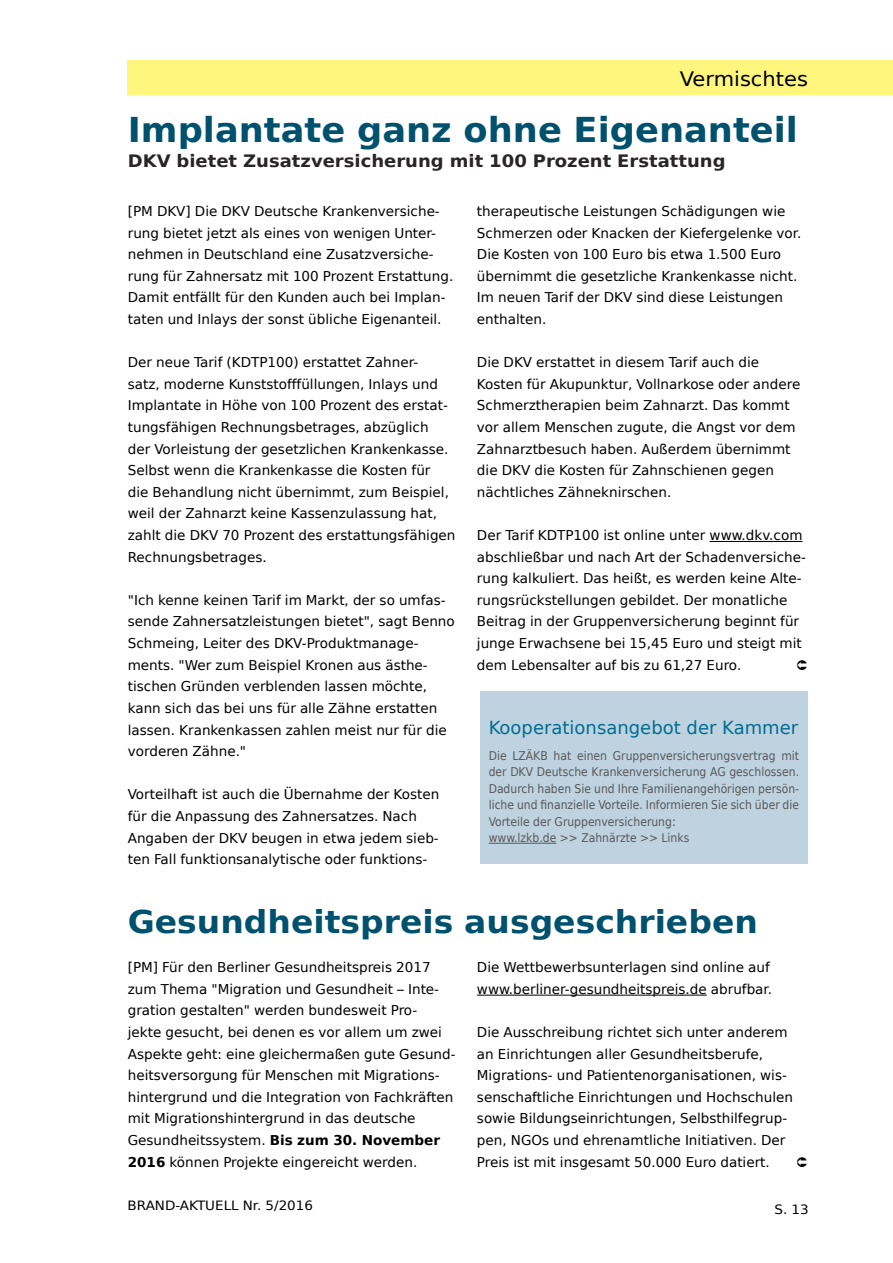
<style>
.page{position:relative;width:893px;height:1263px;background:#fff}
.page>*{position:absolute;margin:0;border:0;box-sizing:border-box;transform-origin:0 0}
.t1{font:700 34.2px "Bitstream Vera Sans";color:#00516e}
.t2{font:700 31.35px "Bitstream Vera Sans";color:#00516e;scale:1.05 1}
.t3{font:19.95px "Bitstream Vera Sans";color:#000;scale:1.05 1}
.t4{font:18px "Bitstream Vera Sans";color:#006e93}
.t5{font:700 17.1px "Bitstream Vera Sans";color:#292526;scale:1.05 1}
.t6{font:13.5px/21.6px "Bitstream Vera Sans";color:#000}
.t7{font:12.9px "Bitstream Vera Sans";color:#000;scale:1.05 1}
.t8{font:12px/16.5px "Bitstream Vera Sans";color:#58595b;scale:.9 1}
.s1{font-size:12.75px}
.s2{font-weight:700}
</style>
<div class="page">
<div style="left:128px;top:60px;width:765px;height:34px;background:#fff67e"></div>
<hr style="left:710px;top:541px;width:92px;height:1px;background:#000">
<div style="left:480px;top:691px;width:328px;height:173px;background:#bed2df"></div>
<hr style="left:489px;top:843px;width:67px;height:1px;background:#58595b">
<hr style="left:477px;top:995px;width:230px;height:1px;background:#000">
<h3 class="t3" style="left:680px;top:68px;width:124px">Vermischtes</h3>
<h1 class="t1" style="left:128px;top:110px;width:672px">Implantate ganz ohne Eigenanteil</h1>
<p class="t5" style="left:128px;top:152px;width:571px">DKV bietet Zusatzversicherung mit 100 Prozent Erstattung</p>
<p class="t6" style="left:128px;top:201px;width:327px">[PM DKV] Die DKV Deutsche Krankenversiche&shy;rung bietet jetzt als eines von wenigen Unter&shy;nehmen in Deutschland eine Zusatzversiche&shy;rung für Zahnersatz mit 100 Prozent Erstattung.<br>Damit entfällt für den Kunden auch bei Implan&shy;taten und Inlays der sonst übliche Eigenanteil.</p>
<p class="t6" style="left:128px;top:352px;width:329px">Der neue Tarif (KDTP100) erstattet Zahner-<br>satz, moderne Kunststofffüllungen, Inlays und Implantate in Höhe von 100 Prozent des erstat&shy;tungsfähigen Rechnungsbetrages, abzüglich<br>der Vorleistung der gesetzlichen Krankenkasse.<br>Selbst wenn die Krankenkasse die Kosten für<br>die Behandlung nicht übernimmt, zum Beispiel, weil der Zahnarzt keine Kassenzulassung hat, zahlt die DKV 70 Prozent des erstattungsfähigen Rechnungsbetrages.</p>
<p class="t6" style="left:128px;top:589px;width:328px">"Ich kenne keinen Tarif im Markt, der so umfas&shy;sende Zahnersatzleistungen bietet", sagt Benno Schmeing, Leiter des DKV-Produktmanage&shy;ments. "Wer zum Beispiel Kronen aus ästhe&shy;tischen Gründen verblenden lassen möchte, kann sich das bei uns für alle Zähne erstatten lassen. Krankenkassen zahlen meist nur für die vorderen Zähne."</p>
<p class="t6" style="left:128px;top:784px;width:313px">Vorteilhaft ist auch die Übernahme der Kosten für die Anpassung des Zahnersatzes. Nach Angaben der DKV beugen in etwa jedem sieb&shy;ten Fall funktionsanalytische oder funktions-</p>
<p class="t6" style="left:477px;top:201px;width:326px">therapeutische Leistungen Schädigungen wie Schmerzen oder Knacken der Kiefergelenke vor.<br>Die Kosten von 100 Euro bis etwa 1.500 Euro übernimmt die gesetzliche Krankenkasse nicht.<br>Im neuen Tarif der DKV sind diese Leistungen enthalten.</p>
<p class="t6" style="left:477px;top:352px;width:325px">Die DKV erstattet in diesem Tarif auch die Kosten für Akupunktur, Vollnarkose oder andere Schmerztherapien beim Zahnarzt. Das kommt vor allem Menschen zugute, die Angst vor dem Zahnarztbesuch haben. Außerdem übernimmt die DKV die Kosten für Zahnschienen gegen nächtliches Zähneknirschen.</p>
<p class="t6" style="left:477px;top:525px;width:330px">Der Tarif KDTP100 ist online unter www.dkv.com abschließbar und nach Art der Schadenversiche&shy;rung kalkuliert. Das heißt, es werden keine Alte&shy;rungsrückstellungen gebildet. Der monatliche Beitrag in der Gruppenversicherung beginnt für junge Erwachsene bei 15,45 Euro und steigt mit dem Lebensalter auf bis zu 61,27 Euro.</p>
<h3 class="t4" style="left:489px;top:718px;width:311px">Kooperationsangebot der Kammer</h3>
<p class="t8" style="left:489px;top:747px;width:346px">Die LZÄKB hat einen Gruppenversicherungsvertrag mit der DKV Deutsche Krankenversicherung AG geschlossen.<br>Dadurch haben Sie und Ihre Familienangehörigen persön&shy;liche und finanzielle Vorteile. Informieren Sie sich über die Vorteile der Gruppenversicherung<span class="s1">:<br></span>www.lzkb.de &gt;&gt; Zahnärzte &gt;&gt; Links</p>
<h2 class="t2" style="left:128px;top:904px;width:602px">Gesundheitspreis ausgeschrieben</h2>
<p class="t6" style="left:128px;top:957px;width:329px">[PM] Für den Berliner Gesundheitspreis 2017 zum Thema "Migration und Gesundheit – Inte&shy;gration gestalten" werden bundesweit Pro-<br>jekte gesucht, bei denen es vor allem um zwei Aspekte geht: eine gleichermaßen gute Gesund&shy;heitsversorgung für Menschen mit Migrations&shy;hintergrund und die Integration von Fachkräften mit Migrationshintergrund in das deutsche Gesundheitssystem. <span class="s2">Bis zum 30. November 2016</span> können Projekte eingereicht werden.</p>
<p class="t6" style="left:477px;top:957px;width:297px">Die Wettbewerbsunterlagen sind online auf www.berliner-gesundheitspreis.de abrufbar.</p>
<p class="t6" style="left:477px;top:1021px;width:318px">Die Ausschreibung richtet sich unter anderem an Einrichtungen aller Gesundheitsberufe, Migrations- und Patientenorganisationen, wis&shy;senschaftliche Einrichtungen und Hochschulen sowie Bildungseinrichtungen, Selbsthilfegrup&shy;pen, NGOs und ehrenamtliche Initiativen. Der Preis ist mit insgesamt 50.000 Euro datiert.</p>
<p class="t7" style="left:128px;top:1198px;width:178px">BRAND-AKTUELL Nr. 5/2016</p>
<p class="t7" style="left:774px;top:1202px;width:34px">S. 13</p>
</div>
